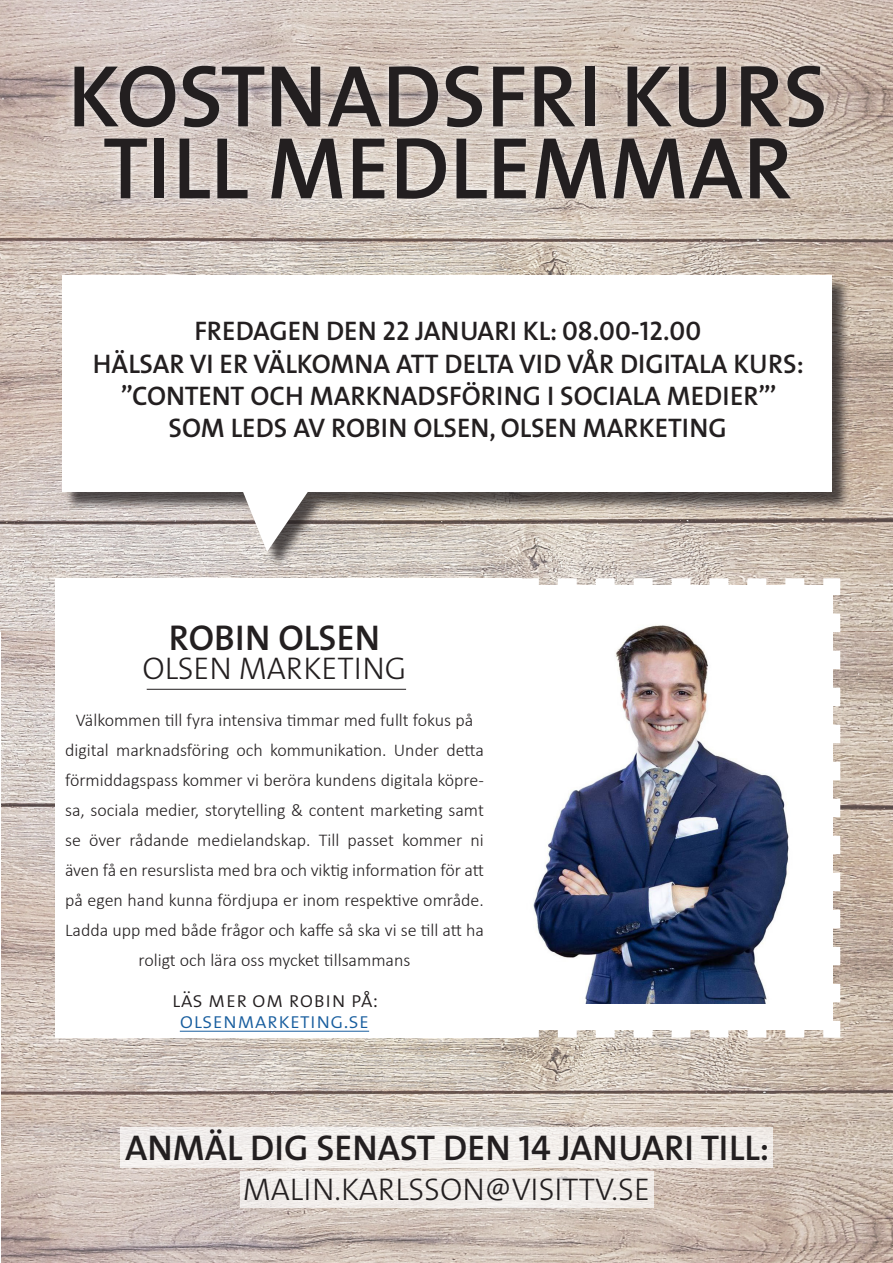
<style>
.page{position:relative;width:893px;height:1263px;background:#fff}
.page>*{position:absolute;margin:0;border:0;box-sizing:border-box;transform-origin:0 0}
.t1{font:88.5px "The Mix Semi Bold Caps";color:#231f20}
.t2{font:36px "The Mix Semi Bold Caps";color:#231f20}
.t3{font:31.5px "The Mix Light Caps";color:#231f20}
.t4{font:27px "The Mix Semi Bold Caps";color:#231f20}
.t5{font:22.5px/21px "The Mix Light Caps";color:#175d9e;text-align:center}
.t6{font:300 18px/30px "Calibri";color:#231f20;text-align:center}
.s1{color:#231f20}
</style>
<div class="page">
<img style="left:0;top:0;width:893px;height:1263px">
<div style="left:55px;top:578px;width:467px;height:459px;background:#fff"></div>
<svg style="left:476px;top:571px;width:372px;height:474px"></svg>
<hr style="left:147px;top:689px;width:259px;height:1px;background:#231f20">
<div style="left:64px;top:278px;width:786px;height:291px;background:#231f20;opacity:.75"></div>
<div style="left:62px;top:275px;width:769px;height:217px;background:#fff"></div>
<svg style="left:242px;top:492px;width:69px;height:60px"></svg>
<div style="left:65px;top:55px;width:768px;height:154px;background:#fff;opacity:.75"></div>
<hr style="left:180px;top:1031px;width:189px;height:1px;background:#175d9e">
<div style="left:120px;top:1127px;width:652px;height:40px;background:#f3efec"></div>
<div style="left:240px;top:1172px;width:413px;height:36px;background:#f2eeeb"></div>
<p class="t1" style="left:68px;top:23px;width:762px">KOSTNADSFRI KURS</p>
<p class="t1" style="left:103px;top:95px;width:691px">TILL MEDLEMMAR</p>
<p class="t4" style="left:194px;top:309px;width:508px">FREDAGEN DEN 22 JANUARI KL: 08.00-12.00</p>
<p class="t4" style="left:93px;top:341px;width:712px">HÄLSAR VI ER VÄLKOMNA ATT DELTA VID VÅR DIGITALA KURS:</p>
<p class="t4" style="left:121px;top:373px;width:657px">”CONTENT OCH MARKNADSFÖRING I SOCIALA MEDIER”’</p>
<p class="t4" style="left:169px;top:406px;width:560px">SOM LEDS AV ROBIN OLSEN, OLSEN MARKETING</p>
<p class="t2" style="left:169px;top:608px;width:213px">ROBIN OLSEN</p>
<p class="t3" style="left:142px;top:642px;width:266px">OLSEN MARKETING</p>
<p class="t6" style="left:76px;top:705px;width:399px">Välkommen till fyra intensiva timmar med fullt fokus på</p>
<p class="t6" style="left:65px;top:735px;width:420px">digital marknadsföring och kommunikation. Under detta förmiddagspass kommer vi beröra kundens digitala köpre&shy;sa, sociala medier, storytelling &amp; content marketing samt se över rådande medielandskap. Till passet kommer ni även få en resurslista med bra och viktig information för att på egen hand kunna fördjupa er inom respektive område.<br>Ladda upp med både frågor och kaffe så ska vi se till att ha roligt och lära oss mycket tillsammans</p>
<p class="t5" style="left:172px;top:988px;width:208px"><span class="s1">läs mer om robin på: </span>olsenmarketing.se</p>
<p class="t2" style="left:125px;top:1118px;width:646px">ANMÄL DIG SENAST DEN 14 JANUARI TILL:</p>
<p class="t3" style="left:243px;top:1164px;width:408px">MALIN.KARLSSON@VISITTV.SE</p>
</div>
